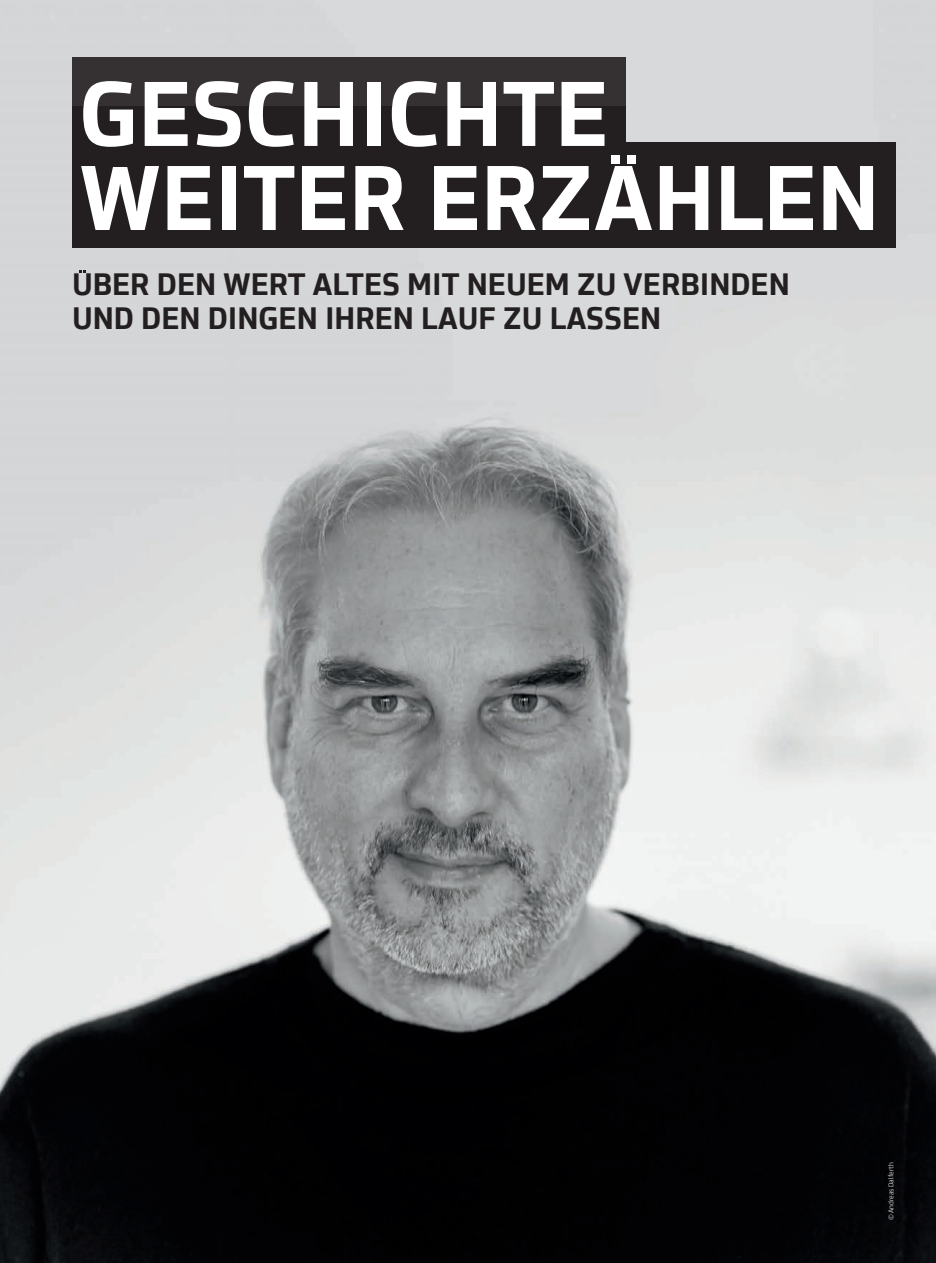
<style>
.page{position:relative;width:936px;height:1263px;background:#fff}
.page>*{position:absolute;margin:0;border:0;box-sizing:border-box;transform-origin:0 0}
.t1{font:700 97.5px/84px "Proof";color:#fff}
.t2{font:700 33px/34.5px "Proof";color:#231f20}
.t3{font:300 7.5px "Proof";letter-spacing:-.01em;color:#fff}
</style>
<div class="page">
<img style="left:0;top:0;width:935px;height:1263px">
<div style="left:72px;top:106px;width:553px;height:73px;background:#231f20"></div>
<div style="left:72px;top:143px;width:823px;height:105px;background:#231f20"></div>
<div style="left:72px;top:57px;width:553px;height:49px;background:#353132"></div>
<div style="left:611px;top:155px;width:9px;height:9px;background:#fff"></div>
<div style="left:627px;top:155px;width:8px;height:9px;background:#fff"></div>
<svg style="left:79px;top:270px;width:7px;height:3px"></svg>
<h1 class="t1" style="left:79px;top:66px;width:801px">GESCHICHTE<br>WEITER ERZAHLEN</h1>
<p class="t2" style="left:72px;top:264px;width:719px">UBER DEN WERT ALTES MIT NEUEM ZU VERBINDEN<br>UND DEN DINGEN IHREN LAUF ZU LASSEN</p>
<p class="t3" style="left:885px;top:1220px;width:59px;rotate:-90deg">© Andreas Dalferth</p>
</div>
